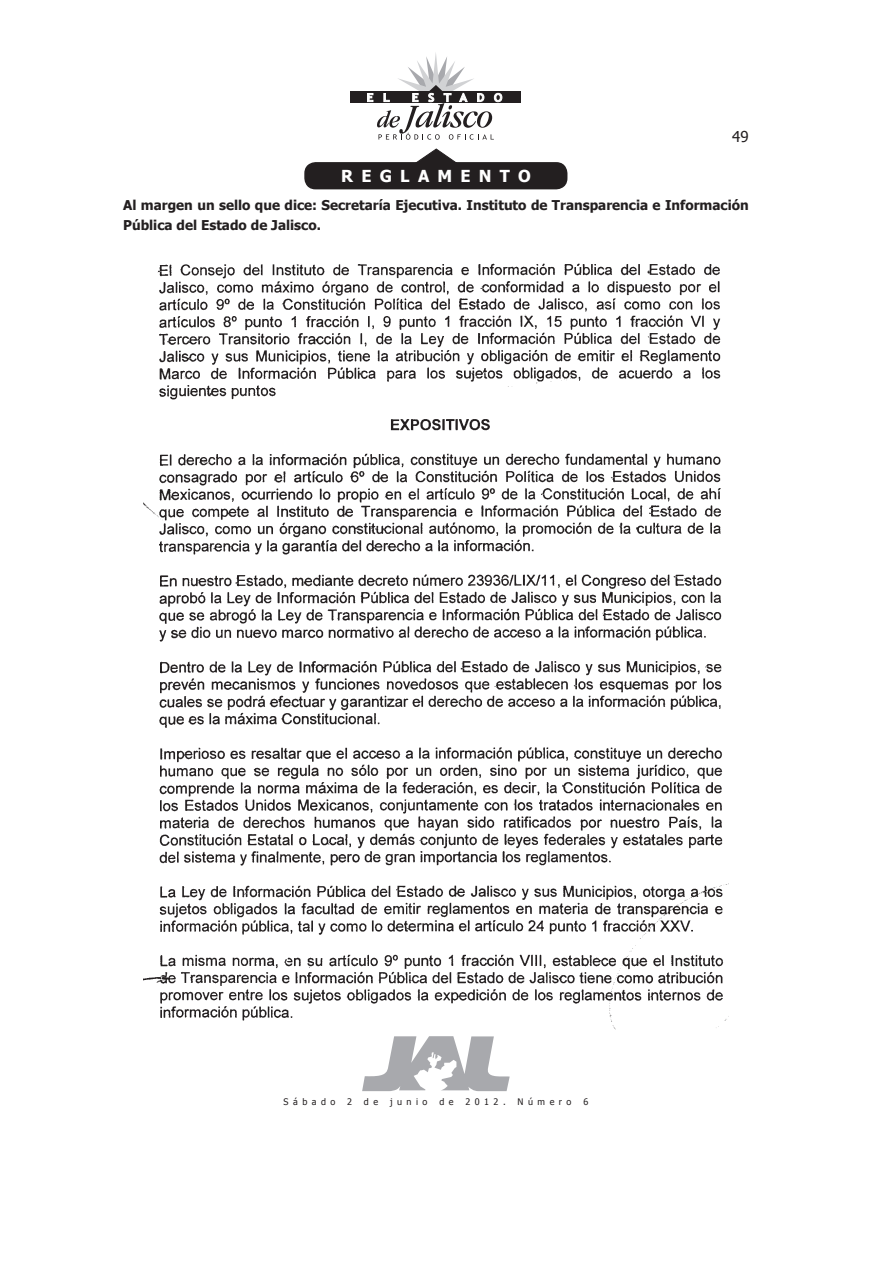
<style>
.page{position:relative;width:893px;height:1263px;background:#fff}
.page>*{position:absolute;margin:0;border:0;box-sizing:border-box;transform-origin:0 0}
.t1{font:700 16.5px "Tahoma";letter-spacing:.5em;color:#fff}
.t2{font:15px "Tahoma";color:#231f20}
.t3{font:700 13.5px/19.5px "Tahoma";color:#231f20}
.t4{font:9px "Tahoma";letter-spacing:.5em;color:#231f20}
</style>
<div class="page">
<div style="left:350px;top:92px;width:171px;height:11px;background:#231f20"></div>
<svg style="left:367px;top:53px;width:135px;height:87px"></svg>
<svg style="left:362px;top:1036px;width:148px;height:55px"></svg>
<img style="left:144px;top:263px;width:583px;height:767px">
<div style="left:305px;top:163px;width:262px;height:26px;background:#231f20;border-radius:10px"></div>
<div style="left:304px;top:162px;width:263px;height:27px;border:2px solid #231f20;border-radius:10px"></div>
<svg style="left:415px;top:149px;width:43px;height:15px"></svg>
<p class="t1" style="left:341px;top:165px;width:191px">REGLAMENTO</p>
<p class="t2" style="left:732px;top:127px;width:18px">49</p>
<p class="t3" style="left:123px;top:195px;width:627px">Al margen un sello que dice: Secretaría Ejecutiva. Instituto de Transparencia e Información<br>Pública del Estado de Jalisco.</p>
<p class="t4" style="left:284px;top:1096px;width:53px">Sábado</p>
<p class="t4" style="left:347px;top:1096px;width:6px">2</p>
<p class="t4" style="left:364px;top:1096px;width:16px">d e</p>
<p class="t4" style="left:390px;top:1096px;width:39px">junio</p>
<p class="t4" style="left:439px;top:1096px;width:16px">d e</p>
<p class="t4" style="left:465px;top:1096px;width:42px">2012.</p>
<p class="t4" style="left:517px;top:1096px;width:55px">Número</p>
<p class="t4" style="left:583px;top:1096px;width:6px">6</p>
</div>
